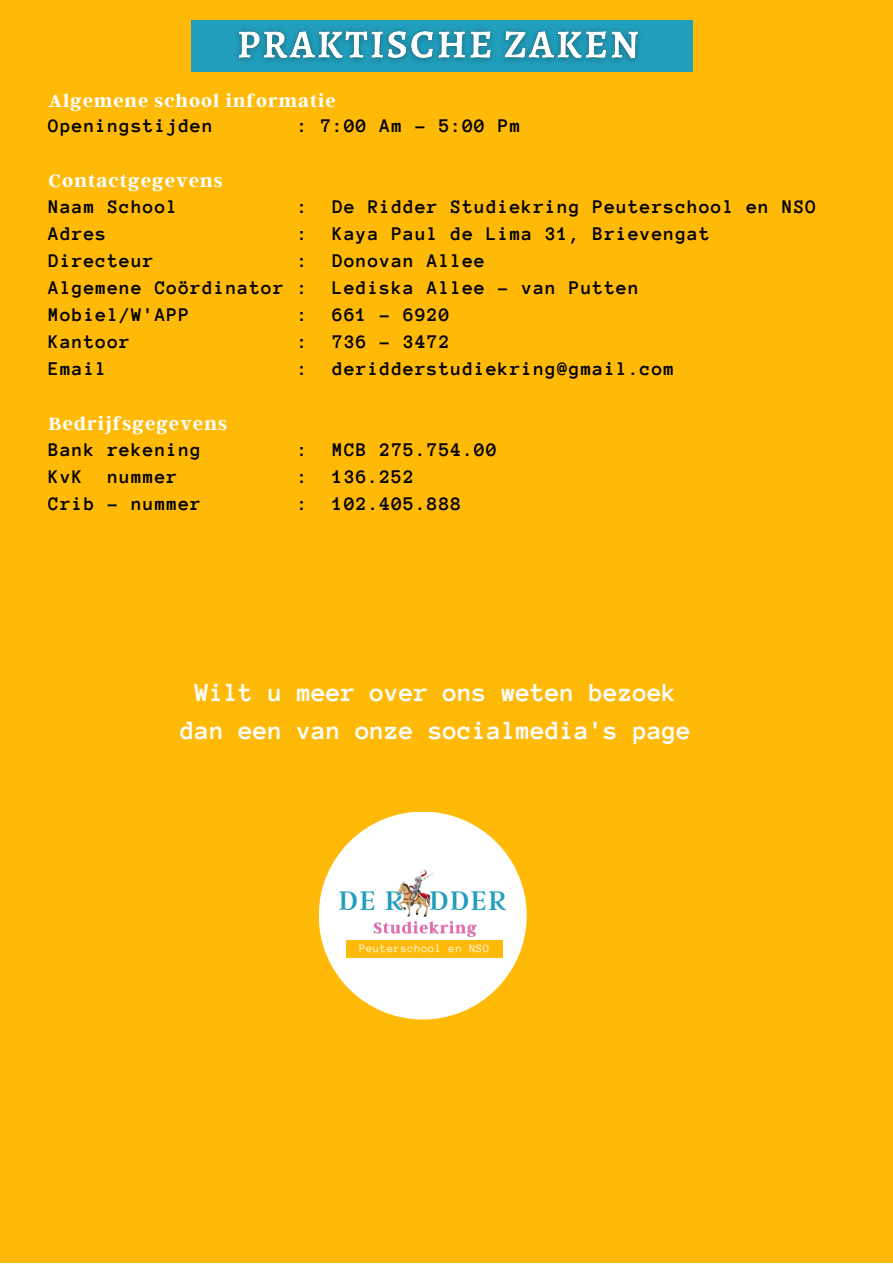
<style>
.page{position:relative;width:893px;height:1264px;background:#fff}
.page>*{position:absolute;margin:0;border:0;box-sizing:border-box;transform-origin:0 0}
.t1{font:30px "Argent CF";letter-spacing:.05em;color:#219ebc}
.t2{font:700 26.7px/37px "Anonymous Pro";color:#fff;text-align:center}
.t3{font:700 19.8px/27px "Anonymous Pro";letter-spacing:.055em;color:#000}
.t4{font:700 19.8px "Argent CF";letter-spacing:.05em;color:#fff}
.t5{font:700 19.5px "Argent CF";letter-spacing:.05em;color:#fff}
.t6{font:11.55px "Anonymous Pro";letter-spacing:.055em;color:#fff}
</style>
<div class="page">
<div style="left:0;top:0;width:892px;height:1262px;background:#ffba08"></div>
<div style="left:191px;top:20px;width:501px;height:52px;background:#219ebc"></div>
<img style="left:238px;top:30px;width:401px;height:32px">
<div style="left:319px;top:811px;width:207px;height:208px;background:#fff;border-radius:50%"></div>
<img style="left:396px;top:870px;width:37px;height:46px">
<img style="left:373px;top:916px;width:104px;height:21px">
<div style="left:346px;top:940px;width:156px;height:17px;background:#ffba08"></div>
<p class="t5" style="left:49px;top:88px;width:289px">Algemene school informatie</p>
<p class="t3" style="left:49px;top:112px;width:166px">Openingstijden</p>
<p class="t3" style="left:297px;top:112px;width:225px">: 7:00 Am - 5:00 Pm</p>
<p class="t4" style="left:49px;top:168px;width:176px">Contactgegevens</p>
<p class="t3" style="left:49px;top:193px;width:131px">Naam School</p>
<p class="t3" style="left:297px;top:193px;width:521px">: De Ridder Studiekring Peuterschool en NSO</p>
<p class="t3" style="left:49px;top:220px;width:60px">Adres</p>
<p class="t3" style="left:297px;top:220px;width:414px">: Kaya Paul de Lima 31, Brievengat</p>
<p class="t3" style="left:49px;top:247px;width:107px">Directeur</p>
<p class="t3" style="left:49px;top:247px;width:592px;text-indent:248px">: Donovan Allee<br>Algemene Coördinator : Lediska Allee – van Putten<br>Mobiel/W'APP</p>
<p class="t3" style="left:297px;top:301px;width:154px">: 661 - 6920</p>
<p class="t3" style="left:49px;top:328px;width:83px">Kantoor</p>
<p class="t3" style="left:297px;top:328px;width:154px">: 736 - 3472</p>
<p class="t3" style="left:49px;top:355px;width:60px">Email</p>
<p class="t3" style="left:297px;top:355px;width:379px">: deridderstudiekring@gmail.com</p>
<p class="t4" style="left:49px;top:411px;width:180px">Bedrijfsgegevens</p>
<p class="t3" style="left:49px;top:436px;width:154px">Bank rekening</p>
<p class="t3" style="left:297px;top:436px;width:201px">: MCB 275.754.00</p>
<p class="t3" style="left:49px;top:463px;width:131px">KvK nummer</p>
<p class="t3" style="left:297px;top:463px;width:119px">: 136.252</p>
<p class="t3" style="left:49px;top:490px;width:154px">Crib - nummer</p>
<p class="t3" style="left:297px;top:490px;width:166px">: 102.405.888</p>
<h2 class="t2" style="left:180px;top:674px;width:512px">Wilt u meer over ons weten bezoek dan een van onze socialmedia's page</h2>
<h1 class="t1" style="left:339px;top:881px;width:169px">DE R DDER</h1>
<p class="t6" style="left:359px;top:942px;width:131px">Peuterschool en NSO</p>
</div>
